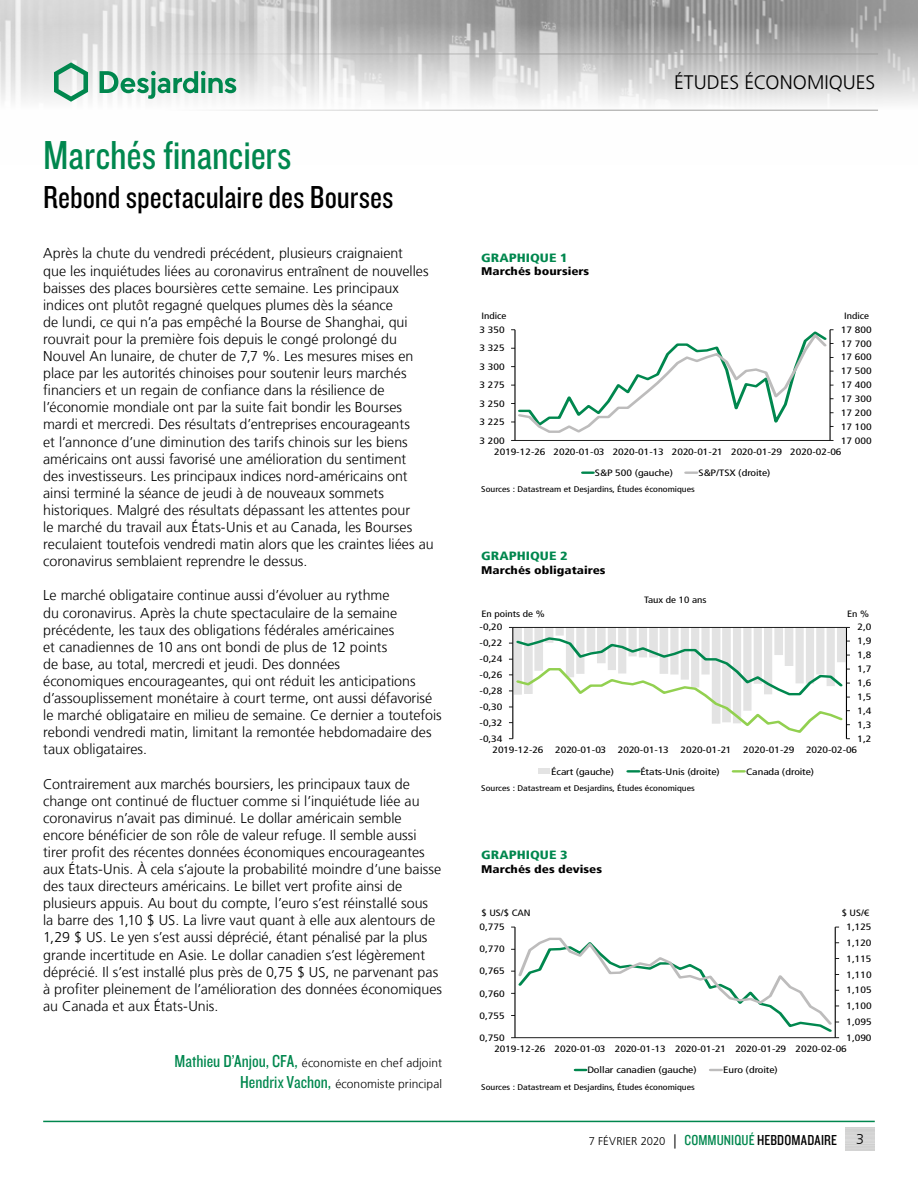
<style>
.page{position:relative;width:918px;height:1188px;background:#fff}
.page>*{position:absolute;margin:0;border:0;box-sizing:border-box;transform-origin:0 0}
.t1{font:42px "Knockout 29 Junior Ltweight";letter-spacing:-.005em;color:#00874e}
.t2{font:33px "Knockout 29 Junior Ltweight";color:#000}
.t3{font:300 19.5px "Frutiger LT";color:#000}
.t4{font:300 14.25px/17.1px "Frutiger LT";color:#000}
.t5{font:300 12px/21.6px "Frutiger LT";letter-spacing:.01em;color:#000;text-align:right}
.t6{font:900 condensed 12px "Frutiger LT";color:#00874e;scale:1.2 1}
.t7{font:300 11.25px "Frutiger LT";letter-spacing:.015em;color:#000}
.t8{font:900 condensed 11.1px "Frutiger LT";color:#000;scale:1.2 1}
.t9{font:condensed 9.3px "Frutiger LT";color:#000;scale:1.26 1}
.t10{font:condensed 9.15px "Frutiger LT";color:#000;scale:1.2 1}
.t11{font:condensed 8.25px "Frutiger LT";color:#000;scale:1.2 1}
.s1{font-family:"Knockout 29 Junior Ltweight";font-weight:400;font-size:18px;color:#00874e}
.s2{font-size:14.25px}
.s3{font-family:"Knockout 29 Junior Ltweight";font-weight:400;font-size:15px;color:#00874e}
.s4{font-family:"Knockout 29 Junior Ltweight";font-weight:400;font-size:15px}
</style>
<div class="page">
<img style="left:0;top:0;width:918px;height:110px">
<hr style="left:0;top:54px;width:878px;height:1px;background:#9d9d9c">
<hr style="left:0;top:110px;width:878px;height:1px;background:#9d9d9c">
<svg style="left:54px;top:62px;width:34px;height:40px"></svg>
<svg style="left:100px;top:71px;width:136px;height:28px"></svg>
<hr style="left:43px;top:1121px;width:832px;height:1px;background:#00874e">
<hr style="left:830px;top:330px;width:1px;height:110px;background:#000">
<hr style="left:515px;top:330px;width:1px;height:110px;background:#000">
<hr style="left:515px;top:440px;width:315px;height:1px;background:#000">
<svg style="left:511px;top:329px;width:323px;height:105px"></svg>
<svg style="left:583px;top:471px;width:10px;height:3px"></svg>
<svg style="left:686px;top:471px;width:11px;height:3px"></svg>
<svg style="left:509px;top:627px;width:341px;height:112px"></svg>
<div style="left:539px;top:769px;width:11px;height:5px;background:#e3e3e3"></div>
<svg style="left:628px;top:770px;width:11px;height:3px"></svg>
<svg style="left:733px;top:770px;width:11px;height:3px"></svg>
<hr style="left:835px;top:927px;width:1px;height:111px;background:#000">
<hr style="left:515px;top:927px;width:1px;height:111px;background:#000">
<svg style="left:511px;top:936px;width:328px;height:102px"></svg>
<svg style="left:575px;top:1069px;width:11px;height:2px"></svg>
<svg style="left:710px;top:1069px;width:12px;height:2px"></svg>
<h1 class="t1" style="left:43px;top:128px;width:250px">Marchés financiers</h1>
<h2 class="t2" style="left:43px;top:176px;width:352px">Rebond spectaculaire des Bourses</h2>
<p class="t4" style="left:43px;top:245px;width:392px">Après la chute du vendredi précédent, plusieurs craignaient<br>que les inquiétudes liées au coronavirus entraînent de nouvelles baisses des places boursières cette semaine. Les principaux indices ont plutôt regagné quelques plumes dès la séance<br>de lundi, ce qui n’a pas empêché la Bourse de Shanghai, qui rouvrait pour la première fois depuis le congé prolongé du Nouvel An lunaire, de chuter de 7,7 %. Les mesures mises en place par les autorités chinoises pour soutenir leurs marchés financiers et un regain de confiance dans la résilience de l’économie mondiale ont par la suite fait bondir les Bourses mardi et mercredi. Des résultats d’entreprises encourageants<br>et l’annonce d’une diminution des tarifs chinois sur les biens américains ont aussi favorisé une amélioration du sentiment<br>des investisseurs. Les principaux indices nord-américains ont ainsi terminé la séance de jeudi à de nouveaux sommets historiques. Malgré des résultats dépassant les attentes pour<br>le marché du travail aux États‑Unis et au Canada, les Bourses reculaient toutefois vendredi matin alors que les craintes liées au coronavirus semblaient reprendre le dessus.</p>
<p class="t4" style="left:43px;top:587px;width:400px">Le marché obligataire continue aussi d’évoluer au rythme<br>du coronavirus. Après la chute spectaculaire de la semaine précédente, les taux des obligations fédérales américaines<br>et canadiennes de 10 ans ont bondi de plus de 12 points<br>de base, au total, mercredi et jeudi. Des données<br>économiques encourageantes, qui ont réduit les anticipations d’assouplissement monétaire à court terme, ont aussi défavorisé le marché obligataire en milieu de semaine. Ce dernier a toutefois rebondi vendredi matin, limitant la remontée hebdomadaire des taux obligataires.</p>
<p class="t4" style="left:43px;top:775px;width:400px">Contrairement aux marchés boursiers, les principaux taux de change ont continué de fluctuer comme si l’inquiétude liée au coronavirus n’avait pas diminué. Le dollar américain semble encore bénéficier de son rôle de valeur refuge. Il semble aussi tirer profit des récentes données économiques encourageantes aux États‑Unis. À cela s’ajoute la probabilité moindre d’une baisse des taux directeurs américains. Le billet vert profite ainsi de plusieurs appuis. Au bout du compte, l’euro s’est réinstallé sous<br>la barre des 1,10 $ US. La livre vaut quant à elle aux alentours de 1,29 $ US. Le yen s’est aussi déprécié, étant pénalisé par la plus grande incertitude en Asie. Le dollar canadien s’est légèrement déprécié. Il s’est installé plus près de 0,75 $ US, ne parvenant pas à profiter pleinement de l’amélioration des données économiques au Canada et aux États‑Unis.</p>
<p class="t5" style="left:174px;top:1052px;width:269px"><span class="s1">Mathieu D’Anjou, CFA,</span> économiste en chef adjoint<br><span class="s1">Hendrix Vachon,</span> économiste principal</p>
<p class="t6" style="left:481px;top:250px;width:74px">GRAPHIQUE 1</p>
<p class="t8" style="left:481px;top:265px;width:91px">Marchés boursiers</p>
<h3 class="t3" style="left:674px;top:72px;width:203px">ÉTUDES ÉCONOMIQUES</h3>
<p class="t10" style="left:481px;top:310px;width:22px">Indice</p>
<p class="t10" style="left:844px;top:310px;width:22px">Indice</p>
<p class="t9" style="left:480px;top:324px;width:21px">3 350</p>
<p class="t9" style="left:841px;top:324px;width:26px">17 800</p>
<p class="t9" style="left:480px;top:343px;width:21px">3 325</p>
<p class="t9" style="left:841px;top:338px;width:26px">17 700</p>
<p class="t9" style="left:841px;top:352px;width:26px">17 600</p>
<p class="t9" style="left:480px;top:361px;width:21px">3 300</p>
<p class="t9" style="left:841px;top:366px;width:26px">17 500</p>
<p class="t9" style="left:480px;top:380px;width:21px">3 275</p>
<p class="t9" style="left:841px;top:380px;width:26px">17 400</p>
<p class="t9" style="left:480px;top:398px;width:21px">3 250</p>
<p class="t9" style="left:841px;top:393px;width:26px">17 300</p>
<p class="t9" style="left:841px;top:407px;width:26px">17 200</p>
<p class="t9" style="left:480px;top:417px;width:21px">3 225</p>
<p class="t9" style="left:841px;top:421px;width:26px">17 100</p>
<p class="t9" style="left:480px;top:435px;width:21px">3 200</p>
<p class="t9" style="left:841px;top:435px;width:26px">17 000</p>
<p class="t9" style="left:494px;top:447px;width:277px">2019-12-26 2020-01-03 2020-01-13 2020-01-21 2020-01-29 2020-02-06</p>
<p class="t9" style="left:595px;top:467px;width:63px">S&amp;P 500 (gauche)</p>
<p class="t9" style="left:698px;top:467px;width:59px">S&amp;P/TSX (droite)</p>
<p class="t11" style="left:481px;top:485px;width:179px">Sources : Datastream et Desjardins, Études économiques</p>
<p class="t6" style="left:481px;top:549px;width:74px">GRAPHIQUE 2</p>
<p class="t8" style="left:481px;top:563px;width:105px">Marchés obligataires</p>
<p class="t10" style="left:644px;top:595px;width:54px">Taux de 10 ans</p>
<p class="t10" style="left:481px;top:609px;width:54px">En points de %</p>
<p class="t10" style="left:847px;top:609px;width:20px">En %</p>
<p class="t9" style="left:480px;top:622px;width:20px">-0,20</p>
<p class="t9" style="left:858px;top:622px;width:12px">2,0</p>
<p class="t9" style="left:480px;top:638px;width:20px">-0,22</p>
<p class="t9" style="left:858px;top:636px;width:12px">1,9</p>
<p class="t9" style="left:480px;top:654px;width:20px">-0,24</p>
<p class="t9" style="left:858px;top:650px;width:12px">1,8</p>
<p class="t9" style="left:480px;top:670px;width:20px">-0,26</p>
<p class="t9" style="left:480px;top:685px;width:20px">-0,28</p>
<p class="t9" style="left:858px;top:664px;width:12px">1,7</p>
<p class="t9" style="left:858px;top:678px;width:12px">1,6</p>
<p class="t9" style="left:858px;top:691px;width:12px">1,5</p>
<p class="t9" style="left:480px;top:701px;width:20px">-0,30</p>
<p class="t9" style="left:858px;top:705px;width:12px">1,4</p>
<p class="t9" style="left:480px;top:717px;width:20px">-0,32</p>
<p class="t9" style="left:858px;top:719px;width:12px">1,3</p>
<p class="t9" style="left:480px;top:733px;width:20px">-0,34</p>
<p class="t9" style="left:858px;top:733px;width:12px">1,2</p>
<p class="t9" style="left:492px;top:745px;width:42px">2019-12-26</p>
<p class="t9" style="left:555px;top:745px;width:42px">2020-01-03</p>
<p class="t9" style="left:618px;top:745px;width:42px">2020-01-13</p>
<p class="t9" style="left:681px;top:745px;width:42px">2020-01-21</p>
<p class="t9" style="left:743px;top:745px;width:42px">2020-01-29</p>
<p class="t9" style="left:806px;top:745px;width:42px">2020-02-06</p>
<p class="t9" style="left:551px;top:766px;width:51px">Écart (gauche)</p>
<p class="t9" style="left:640px;top:766px;width:64px">États-Unis (droite)</p>
<p class="t9" style="left:746px;top:766px;width:56px">Canada (droite)</p>
<p class="t11" style="left:481px;top:783px;width:179px">Sources : Datastream et Desjardins, Études économiques</p>
<p class="t6" style="left:481px;top:848px;width:74px">GRAPHIQUE 3</p>
<p class="t8" style="left:481px;top:862px;width:102px">Marchés des devises</p>
<p class="t10" style="left:481px;top:907px;width:43px">$ US/$ CAN</p>
<p class="t10" style="left:842px;top:907px;width:25px">$ US/€</p>
<p class="t9" style="left:480px;top:921px;width:21px">0,775</p>
<p class="t9" style="left:480px;top:944px;width:21px">0,770</p>
<p class="t9" style="left:480px;top:966px;width:21px">0,765</p>
<p class="t9" style="left:480px;top:988px;width:21px">0,760</p>
<p class="t9" style="left:480px;top:1010px;width:21px">0,755</p>
<p class="t9" style="left:480px;top:1032px;width:21px">0,750</p>
<p class="t9" style="left:847px;top:921px;width:21px">1,125</p>
<p class="t9" style="left:847px;top:937px;width:21px">1,120</p>
<p class="t9" style="left:847px;top:953px;width:21px">1,115</p>
<p class="t9" style="left:847px;top:969px;width:21px">1,110</p>
<p class="t9" style="left:847px;top:985px;width:21px">1,105</p>
<p class="t9" style="left:847px;top:1001px;width:21px">1,100</p>
<p class="t9" style="left:847px;top:1017px;width:21px">1,095</p>
<p class="t9" style="left:847px;top:1032px;width:21px">1,090</p>
<p class="t9" style="left:494px;top:1044px;width:281px">2019-12-26 2020-01-03 2020-01-13 2020-01-21 2020-01-29 2020-02-06</p>
<p class="t9" style="left:587px;top:1065px;width:88px">Dollar canadien (gauche)</p>
<p class="t9" style="left:723px;top:1065px;width:45px">Euro (droite)</p>
<p class="t11" style="left:481px;top:1082px;width:179px">Sources : Datastream et Desjardins, Études économiques</p>
<p class="t7" style="left:589px;top:1135px;width:250px">7 FÉVRIER 2020 <span class="s2">|</span> <span class="s3">COMMUNIQUÉ</span> <span class="s4">HEBDOMADAIRE</span></p>
<p class="t4" style="left:856px;top:1131px;width:9px">3</p>
</div>
